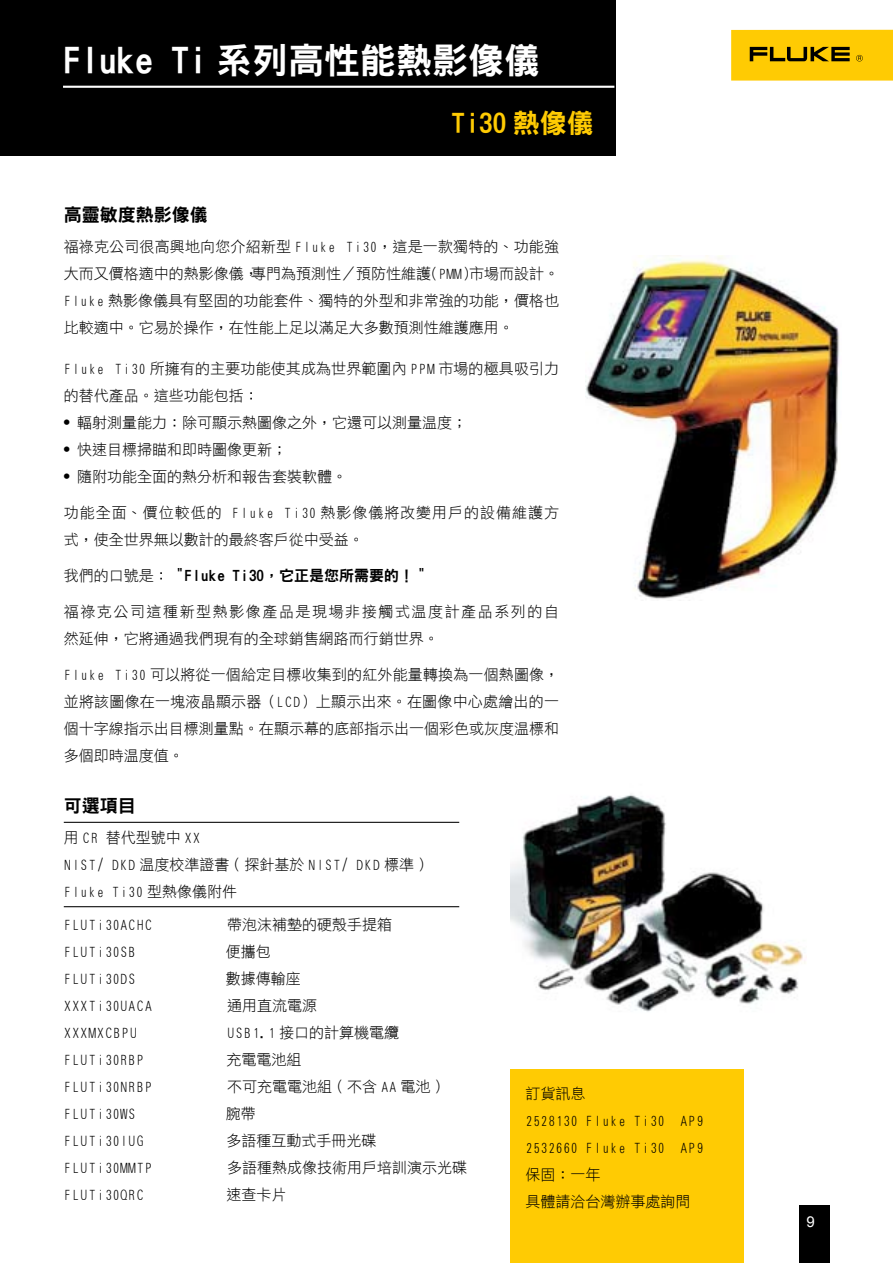
<style>
.page{position:relative;width:893px;height:1263px;background:#fff}
.page>*{position:absolute;margin:0;border:0;box-sizing:border-box;transform-origin:0 0}
.t1{font:36px "DFN Hei XB HK BF";color:#fff}
.t2{font:27px "DFN Hei XB HK BF";color:#ffcb03}
.t3{font:18px "DFN Hei XB HK BF";color:#000}
.t4{font:15px/27px "DF Hei Lt HK BF";color:#000}
.t5{font:15px "DF Hei Lt HK BF";letter-spacing:.05em;color:#000}
.t6{font:15px/27px "DF Hei Lt HK BF";letter-spacing:.105em;color:#000}
.t7{font:15px/27px "DF Hei Lt HK BF";letter-spacing:.065em;color:#000}
.t8{font:15px "DFN Hei XB HK BF";color:#000}
.s1{font-family:"DF Hei Lt HK BF"}
</style>
<div class="page">
<div style="left:731px;top:30px;width:162px;height:51px;background:#ffcb03"></div>
<svg style="left:750px;top:47px;width:100px;height:14px"></svg>
<svg style="left:856px;top:55px;width:7px;height:6px"></svg>
<div style="left:0;top:0;width:615px;height:156px;background:#000"></div>
<hr style="left:63px;top:86px;width:551px;height:2px;background:#fff">
<div style="left:799px;top:1205px;width:31px;height:58px;background:#000"></div>
<hr style="left:64px;top:822px;width:395px;height:1px;background:#000">
<hr style="left:64px;top:906px;width:395px;height:1px;background:#000">
<div style="left:510px;top:1069px;width:234px;height:194px;background:#ffcb03"></div>
<img style="left:586px;top:255px;width:254px;height:344px">
<img style="left:510px;top:794px;width:295px;height:218px">
<h1 class="t1" style="left:63px;top:42px;width:479px">Fluke Ti 系列高性能熱影像儀</h1>
<h2 class="t2" style="left:451px;top:110px;width:144px">Ti30 熱像儀</h2>
<p class="t3" style="left:64px;top:205px;width:145px">高靈敏度熱影像儀</p>
<p class="t4" style="left:64px;top:233px;width:497px;text-align:justify">福祿克公司很高興地向您介紹新型 Fluke Ti30，這是一款獨特的、功能強大而又價格適中的熱影像儀，專門為預測性／預防性維護（PMM）市場而設計。Fluke 熱影像儀具有堅固的功能套件、獨特的外型和非常強的功能，價格也比較適中。它易於操作，在性能上足以滿足大多數預測性維護應用。</p>
<p class="t4" style="left:64px;top:355px;width:497px">Fluke Ti30 所擁有的主要功能使其成為世界範圍內 PPM 市場的極具吸引力的替代產品。這些功能包括：</p>
<p class="t4" style="left:64px;top:409px;width:405px"><sup>●</sup> 輻射測量能力：除可顯示熱圖像之外，它還可以測量溫度；</p>
<p class="t4" style="left:64px;top:436px;width:225px"><sup>●</sup> 快速目標掃瞄和即時圖像更新；</p>
<p class="t4" style="left:64px;top:463px;width:285px"><sup>●</sup> 隨附功能全面的熱分析和報告套裝軟體。</p>
<p class="t7" style="left:64px;top:499px;width:497px">功能全面、價位較低的 Fluke Ti30 熱影像儀將改變用戶的設備維護方式，使全世界無以數計的最終客戶從中受益。</p>
<p class="t8" style="left:64px;top:568px;width:363px"><span class="s1">我們的口號是：</span> "Fluke Ti30，它正是您所需要的！ "</p>
<p class="t6" style="left:64px;top:598px;width:497px">福祿克公司這種新型熱影像產品是現場非接觸式溫度計產品系列的自然延伸，它將通過我們現有的全球銷售網路而行銷世界。</p>
<p class="t4" style="left:64px;top:661px;width:497px;text-align:justify">Fluke Ti30 可以將從一個給定目標收集到的紅外能量轉換為一個熱圖像，並將該圖像在一塊液晶顯示器（LCD）上顯示出來。在圖像中心處繪出的一個十字線指示出目標測量點。在顯示幕的底部指示出一個彩色或灰度溫標和多個即時溫度值。</p>
<p class="t3" style="left:64px;top:797px;width:73px">可選項目</p>
<p class="t4" style="left:64px;top:824px;width:363px">用 CR 替代型號中 XX<br>NIST/ DKD 溫度校準證書 ( 探針基於 NIST/ DKD 標準 )<br>Fluke Ti30 型熱像儀附件</p>
<p class="t5" style="left:64px;top:917px;width:90px">FLUTi30ACHC</p>
<p class="t4" style="left:227px;top:911px;width:166px">帶泡沫補墊的硬殼手提箱</p>
<p class="t5" style="left:64px;top:944px;width:73px">FLUTi30SB</p>
<p class="t4" style="left:226px;top:938px;width:47px">便攜包</p>
<p class="t5" style="left:64px;top:971px;width:73px">FLUTi30DS</p>
<p class="t4" style="left:226px;top:965px;width:76px">數據傳輸座</p>
<p class="t5" style="left:64px;top:998px;width:90px">XXXTi30UACA</p>
<p class="t4" style="left:227px;top:992px;width:91px">通用直流電源</p>
<p class="t5" style="left:64px;top:1025px;width:75px">XXXMXCBPU</p>
<p class="t4" style="left:227px;top:1019px;width:173px">USB1.1 接口的計算機電纜</p>
<p class="t5" style="left:64px;top:1052px;width:82px">FLUTi30RBP</p>
<p class="t4" style="left:227px;top:1046px;width:76px">充電電池組</p>
<p class="t5" style="left:64px;top:1079px;width:90px">FLUTi30NRBP</p>
<p class="t4" style="left:227px;top:1073px;width:216px">不可充電電池組 ( 不含 AA 電池 )</p>
<p class="t5" style="left:64px;top:1106px;width:73px">FLUTi30WS</p>
<p class="t4" style="left:226px;top:1100px;width:31px">腕帶</p>
<p class="t5" style="left:64px;top:1133px;width:82px">FLUTi30IUG</p>
<p class="t4" style="left:227px;top:1127px;width:151px">多語種互動式手冊光碟</p>
<p class="t5" style="left:64px;top:1160px;width:90px">FLUTi30MMTP</p>
<p class="t4" style="left:227px;top:1154px;width:241px">多語種熱成像技術用戶培訓演示光碟</p>
<p class="t5" style="left:64px;top:1187px;width:82px">FLUTi30QRC</p>
<p class="t4" style="left:227px;top:1181px;width:61px">速查卡片</p>
<p class="t4" style="left:525px;top:1080px;width:180px">訂貨訊息<br>2528130 Fluke Ti30 AP9<br>2532660 Fluke Ti30 AP9保固：一年<br>具體請洽台灣辦事處詢問</p>
</div>
